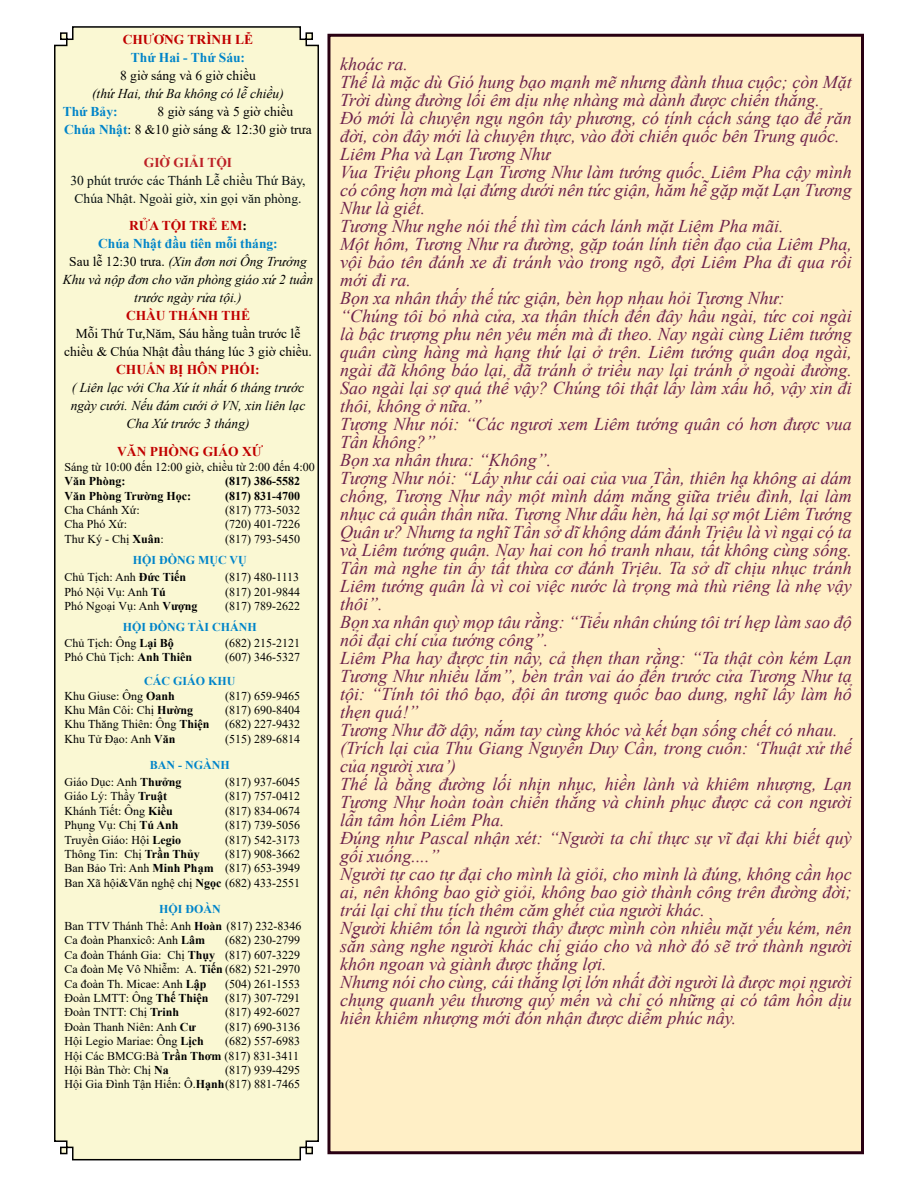
<style>
.page{position:relative;width:918px;height:1188px;background:#fff}
.page>*{position:absolute;margin:0;border:0;box-sizing:border-box;transform-origin:0 0}
.t1{font:italic 18px/18px "Times New Roman";color:#6d214b}
.t2{font:italic 13.5px/18px "Times New Roman";color:#000;text-align:center}
.t3{font:13.5px/18px "Times New Roman";color:#000}
.t4{font:13.5px/18px "Times New Roman";color:#071011;text-align:center}
.t5{font:700 13.5px "Times New Roman";color:#c00000}
.t6{font:700 13.5px "Times New Roman";color:#0084c9}
.t7{font:700 13.5px "Times New Roman";color:#bc2026}
.t8{font:12px/14.4px "Times New Roman";color:#000}
.t9{font:700 12px/17.4px "Times New Roman";color:#0084c9}
.t10{font:700 12px "Times New Roman";color:#000}
.s1{font-weight:700;color:#0084c9}
.s2{font-weight:700;font-style:normal;color:#c00000}
.s3{font-weight:700;font-style:normal}
.s4{font-weight:700;font-style:normal;color:#0084c9}
.s5{font-style:normal}
.s6{font-weight:700}
.s7{font-weight:400;color:#000}
.s8{color:#000}
</style>
<div class="page">
<div style="left:54px;top:26px;width:265px;height:1135px;background:#faf8d3"></div>
<div style="left:327px;top:34px;width:537px;height:1120px;background:#ffefc6;border:3px solid #290012"></div>
<p class="t5" style="left:123px;top:30px;width:132px">CHƯƠNG TRÌNH LỄ</p>
<p class="t6" style="left:131px;top:48px;width:116px">Thứ Hai - Thứ Sáu:</p>
<p class="t3" style="left:120px;top:66px;width:137px">8 giờ sáng và 6 giờ chiều</p>
<p class="t2" style="left:92px;top:84px;width:193px">(thứ Hai, thứ Ba không có lễ chiều)</p>
<p class="t6" style="left:63px;top:102px;width:56px">Thứ Bảy:</p>
<p class="t3" style="left:64px;top:102px;width:249px;text-indent:93px">8 giờ sáng và 5 giờ chiều<br><span class="s1">Chúa Nhật</span>: 8 &amp;10 giờ sáng &amp; 12:30 giờ trưa</p>
<p class="t7" style="left:144px;top:153px;width:90px">GIỜ GIẢI TỘI</p>
<p class="t4" style="left:70px;top:171px;width:237px">30 phút trước các Thánh Lễ chiều Thứ Bảy,<br>Chúa Nhật. Ngoài giờ, xin gọi văn phòng.</p>
<p class="t2" style="left:63px;top:216px;width:252px"><span class="s2">RỬA TỘI TRẺ EM</span><span class="s3">:<br></span><span class="s4">Chúa Nhật đầu tiên mỗi tháng:<br></span><span class="s5">Sau lễ 12:30 trưa.</span> (Xin đơn nơi Ông Trưởng<br>Khu và nộp đơn cho văn phòng giáo xứ 2 tuần trước ngày rửa tội.)</p>
<p class="t5" style="left:126px;top:306px;width:126px">CHẦU THÁNH THỂ</p>
<p class="t3" style="left:64px;top:324px;width:249px;text-align:center">Mỗi Thứ Tư,Năm, Sáu hằng tuần trước lễ chiều &amp; Chúa Nhật đầu tháng lúc 3 giờ chiều.</p>
<p class="t5" style="left:116px;top:360px;width:145px">CHUẨN BỊ HÔN PHỐI:</p>
<p class="t2" style="left:71px;top:378px;width:236px">( Liên lạc với Cha Xứ ít nhất 6 tháng trước ngày cưới. Nếu đám cưới ở VN, xin liên lạc<br>Cha Xứ trước 3 tháng)</p>
<p class="t5" style="left:117px;top:442px;width:147px">VĂN PHÒNG GIÁO XỨ</p>
<p class="t8" style="left:65px;top:459px;width:252px">Sáng từ 10:00 đến 12:00 giờ, chiều từ 2:00 đến 4:00</p>
<p class="t10" style="left:65px;top:473px;width:63px">Văn Phòng:</p>
<p class="t10" style="left:225px;top:473px;width:76px">(817) 386-5582</p>
<p class="t10" style="left:65px;top:487px;width:128px">Văn Phòng Trường Học:</p>
<p class="t10" style="left:225px;top:487px;width:76px">(817) 831-4700</p>
<p class="t8" style="left:65px;top:502px;width:77px">Cha Chánh Xứ:</p>
<p class="t8" style="left:225px;top:502px;width:76px">(817) 773-5032</p>
<p class="t8" style="left:65px;top:517px;width:64px">Cha Phó Xứ:</p>
<p class="t8" style="left:225px;top:517px;width:76px">(720) 401-7226</p>
<p class="t8" style="left:65px;top:531px;width:101px">Thư Ký - Chị <span class="s6">Xuân</span>:</p>
<p class="t8" style="left:225px;top:531px;width:76px">(817) 793-5450</p>
<p class="t9" style="left:65px;top:551px;width:184px;text-indent:68px">HỘI ĐỒNG MỤC VỤ<br><span class="s7">Chủ Tịch: Anh</span> <span class="s8">Đức Tiến</span></p>
<p class="t8" style="left:225px;top:570px;width:76px">(817) 480-1113</p>
<p class="t8" style="left:65px;top:584px;width:103px">Phó Nội Vụ: Anh <span class="s6">Tú</span></p>
<p class="t8" style="left:225px;top:584px;width:76px">(817) 201-9844</p>
<p class="t8" style="left:65px;top:598px;width:134px">Phó Ngoại Vụ: Anh <span class="s6">Vượng</span></p>
<p class="t8" style="left:225px;top:598px;width:76px">(817) 789-2622</p>
<p class="t9" style="left:65px;top:619px;width:194px;line-height:15.9px;text-indent:58px">HỘI ĐỒNG TÀI CHÁNH<br><span class="s7">Chủ Tịch: Ông</span> <span class="s8">Lại Bộ</span></p>
<p class="t8" style="left:225px;top:635px;width:76px">(682) 215-2121</p>
<p class="t8" style="left:65px;top:650px;width:129px">Phó Chủ Tịch: <span class="s6">Anh Thiên</span></p>
<p class="t8" style="left:225px;top:650px;width:76px">(607) 346-5327</p>
<p class="t8" style="left:65px;top:674px;width:172px;text-indent:80px"><span class="s1">CÁC GIÁO KHU<br></span>Khu Giuse: Ông <span class="s6">Oanh</span></p>
<p class="t8" style="left:225px;top:688px;width:76px">(817) 659-9465</p>
<p class="t8" style="left:65px;top:702px;width:130px">Khu Mân Côi: Chị <span class="s6">Hường</span></p>
<p class="t8" style="left:225px;top:702px;width:76px">(817) 690-8404</p>
<p class="t8" style="left:65px;top:717px;width:146px">Khu Thăng Thiên: Ông <span class="s6">Thiện</span></p>
<p class="t8" style="left:225px;top:717px;width:76px">(682) 227-9432</p>
<p class="t8" style="left:65px;top:731px;width:112px">Khu Tử Đạo: Anh <span class="s6">Văn</span></p>
<p class="t8" style="left:225px;top:731px;width:76px">(515) 289-6814</p>
<p class="t8" style="left:65px;top:756px;width:167px;line-height:17.4px;text-indent:85px"><span class="s1">BAN - NGÀNH<br></span>Giáo Dục: Anh <span class="s6">Thưởng</span></p>
<p class="t8" style="left:225px;top:774px;width:76px">(817) 937-6045</p>
<p class="t8" style="left:65px;top:789px;width:104px">Giáo Lý: Thầy <span class="s6">Truật</span></p>
<p class="t8" style="left:225px;top:789px;width:76px">(817) 757-0412</p>
<p class="t8" style="left:65px;top:803px;width:110px">Khánh Tiết: Ông <span class="s6">Kiều</span></p>
<p class="t8" style="left:225px;top:803px;width:76px">(817) 834-0674</p>
<p class="t8" style="left:65px;top:818px;width:115px">Phụng Vụ: Chị <span class="s6">Tú Anh</span></p>
<p class="t8" style="left:225px;top:818px;width:76px">(817) 739-5056</p>
<p class="t8" style="left:65px;top:832px;width:118px">Truyền Giáo: Hội <span class="s6">Legio</span></p>
<p class="t8" style="left:225px;top:832px;width:76px">(817) 542-3173</p>
<p class="t8" style="left:65px;top:846px;width:137px">Thông Tin: Chị <span class="s6">Trần Thủy</span></p>
<p class="t8" style="left:65px;top:846px;width:237px;text-align:justify;text-indent:160px">(817) 908-3662<br>Ban Bảo Trì: Anh <span class="s6">Minh Phạm</span> (817) 653-3949<br>Ban Xã hội&amp;Văn nghệ chị <span class="s6">Ngọc</span> (682) 433-2551</p>
<p class="t8" style="left:65px;top:900px;width:238px;line-height:17.4px;text-indent:94px"><span class="s1">HỘI ĐOÀN<br></span>Ban TTV Thánh Thể: Anh <span class="s6">Hoàn</span> (817) 232-8346</p>
<p class="t8" style="left:65px;top:933px;width:142px">Ca đoàn Phanxicô: Anh <span class="s6">Lâm</span></p>
<p class="t8" style="left:65px;top:933px;width:237px;text-align:justify;text-indent:160px">(682) 230-2799<br>Ca đoàn Thánh Gia: Chị <span class="s6">Thụy</span> (817) 607-3229<br>Ca đoàn Mẹ Vô Nhiễm: A. <span class="s6">Tiến</span> (682) 521-2970<br>Ca đoàn Th. Micae: Anh <span class="s6">Lập</span></p>
<p class="t8" style="left:225px;top:976px;width:76px">(504) 261-1553</p>
<p class="t8" style="left:65px;top:990px;width:145px">Đoàn LMTT: Ông <span class="s6">Thế Thiện</span></p>
<p class="t8" style="left:225px;top:990px;width:76px">(817) 307-7291</p>
<p class="t8" style="left:65px;top:1005px;width:116px">Đoàn TNTT: Chị <span class="s6">Trinh</span></p>
<p class="t8" style="left:225px;top:1005px;width:76px">(817) 492-6027</p>
<p class="t8" style="left:65px;top:1019px;width:132px">Đoàn Thanh Niên: Anh <span class="s6">Cư</span></p>
<p class="t8" style="left:225px;top:1019px;width:76px">(817) 690-3136</p>
<p class="t8" style="left:65px;top:1034px;width:141px">Hội Legio Mariae: Ông <span class="s6">Lịch</span></p>
<p class="t8" style="left:65px;top:1034px;width:237px;text-align:justify;text-indent:160px">(682) 557-6983<br>Hội Các BMCG:Bà <span class="s6">Trần Thơm</span> (817) 831-3411<br>Hội Bàn Thờ: Chị <span class="s6">Na</span></p>
<p class="t8" style="left:65px;top:1062px;width:237px;text-align:right">(817) 939-4295<br>Hội Gia Đình Tận Hiến: Ô.<span class="s6">Hạnh</span>(817) 881-7465</p>
<p class="t1" style="left:340px;top:55px;width:513px">khoác ra.<br>Thế là mặc dù Gió hung bạo mạnh mẽ nhưng đành thua cuộc; còn Mặt Trời dùng đường lối êm dịu nhẹ nhàng mà dành được chiến thắng.<br>Đó mới là chuyện ngụ ngôn tây phương, có tính cách sáng tạo để răn đời, còn đây mới là chuyện thực, vào đời chiến quốc bên Trung quốc.<br>Liêm Pha và Lạn Tương Như<br>Vua Triệu phong Lạn Tương Như làm tướng quốc. Liêm Pha cậy mình có công hơn mà lại đứng dưới nên tức giận, hăm hễ gặp mặt Lạn Tương Như là giết.<br>Tương Như nghe nói thế thì tìm cách lánh mặt Liêm Pha mãi.<br>Một hôm, Tương Như ra đường, gặp toán lính tiền đạo của Liêm Pha, vội bảo tên đánh xe đi tránh vào trong ngõ, đợi Liêm Pha đi qua rồi mới đi ra.<br>Bọn xa nhân thấy thế tức giận, bèn họp nhau hỏi Tương Như:<br>“Chúng tôi bỏ nhà cửa, xa thân thích đến đây hầu ngài, tức coi ngài là bậc trượng phu nên yêu mến mà đi theo. Nay ngài cùng Liêm tướng quân cùng hàng mà hạng thứ lại ở trên. Liêm tướng quân doạ ngài, ngài đã không báo lại, đã tránh ở triều nay lại tránh ở ngoài đường.<br>Sao ngài lại sợ quá thể vậy? Chúng tôi thật lấy làm xấu hổ, vậy xin đi thôi, không ở nữa.”<br>Tương Như nói: “Các ngươi xem Liêm tướng quân có hơn được vua Tần không?”<br>Bọn xa nhân thưa: “Không”.<br>Tương Như nói: “Lấy như cái oai của vua Tần, thiên hạ không ai dám chống, Tương Như nầy một mình dám mắng giữa triều đình, lại làm nhục cả quần thần nữa. Tương Như dẫu hèn, há lại sợ một Liêm Tướng Quân ư? Nhưng ta nghĩ Tần sở dĩ không dám đánh Triệu là vì ngại có ta và Liêm tướng quân. Nay hai con hổ tranh nhau, tất không cùng sống.<br>Tần mà nghe tin ấy tất thừa cơ đánh Trịêu. Ta sở dĩ chịu nhục tránh Liêm tướng quân là vì coi việc nước là trọng mà thù riêng là nhẹ vậy thôi”.<br>Bọn xa nhân quỳ mọp tâu rằng: “Tiểu nhân chúng tôi trí hẹp làm sao độ nổi đại chí của tướng công”.<br>Liêm Pha hay được tin nầy, cả thẹn than rằng: “Ta thật còn kém Lạn Tương Như nhiều lắm”, bèn trần vai áo đến trước cửa Tương Như tạ tội: “Tính tôi thô bạo, đội ân tương quốc bao dung, nghĩ lấy làm hổ thẹn quá!”<br>Tương Như đỡ dậy, nắm tay cùng khóc và kết bạn sống chết có nhau. (Trích lại của Thu Giang Nguyễn Duy Cần, trong cuốn: ‘Thuật xử thế của người xưa’)<br>Thế là bằng đường lối nhịn nhục, hiền lành và khiêm nhượng, Lạn Tương Như hoàn toàn chiến thắng và chinh phục được cả con người lẫn tâm hồn Liêm Pha.<br>Đúng như Pascal nhận xét: “Người ta chỉ thực sự vĩ đại khi biết quỳ gối xuống....”<br>Người tự cao tự đại cho mình là giỏi, cho mình là đúng, không cần học ai, nên không bao giờ giỏi, không bao giờ thành công trên đường đời; trái lại chỉ thu tích thêm căm ghét của người khác.<br>Người khiêm tốn là người thấy được mình còn nhiều mặt yếu kém, nên sẵn sàng nghe người khác chỉ giáo cho và nhờ đó sẽ trở thành người khôn ngoan và giành được thắng lợi.<br>Nhưng nói cho cùng, cái thắng lợi lớn nhất đời người là được mọi người chung quanh yêu thương quý mến và chỉ có những ai có tâm hồn dịu hiền khiêm nhượng mới đón nhận được diễm phúc nầy.</p>
</div>
